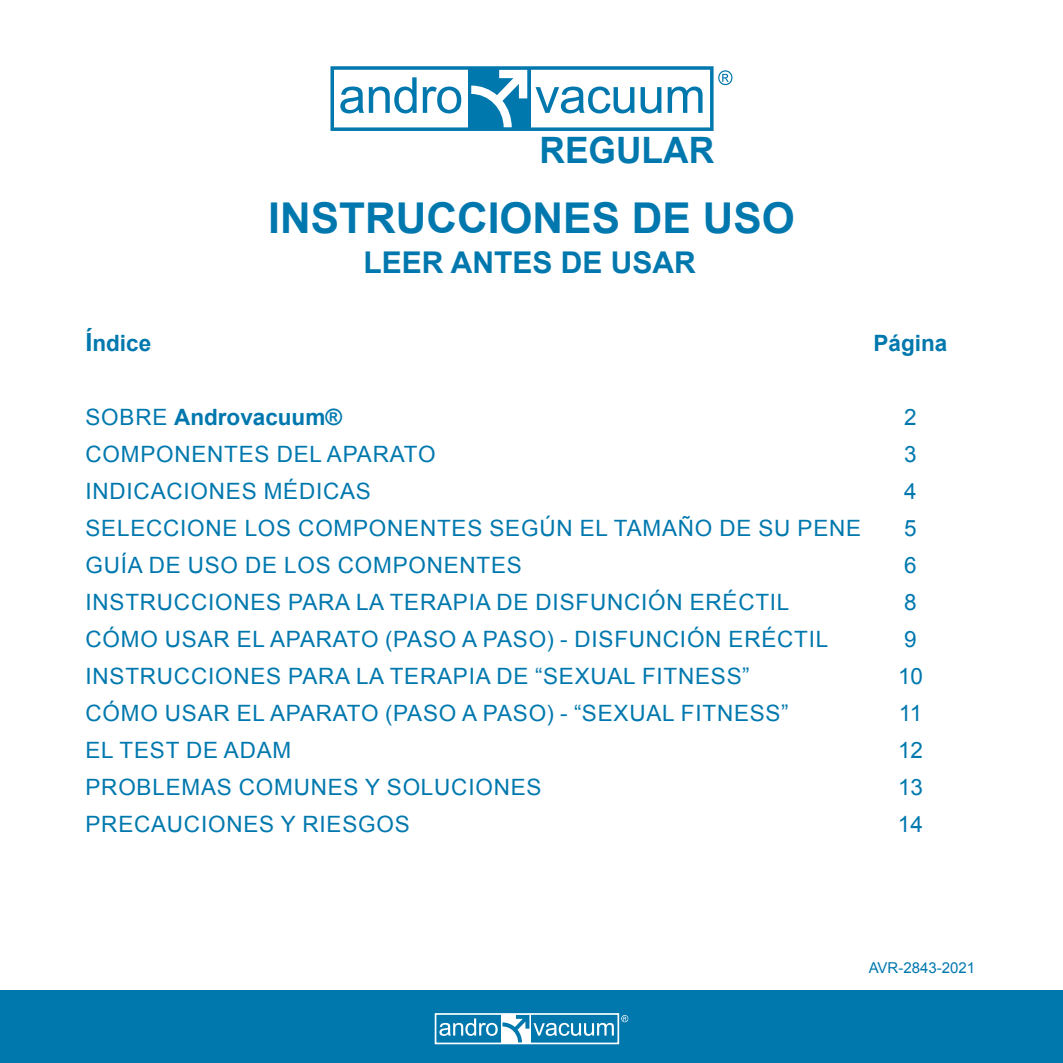
<style>
.page{position:relative;width:1063px;height:1063px;background:#fff}
.page>*{position:absolute;margin:0;border:0;box-sizing:border-box;transform-origin:0 0}
.Texto_Corrido{font:700 42.5px "Arial";color:#0078ae}
.t1{font:700 36.5px "Arial";color:#0078ae}
.Texto_Corrido-2{font:700 30px "Arial";color:#0078ae}
.Texto_Corrido-3{font:22.5px "Arial";letter-spacing:.035em;color:#0078ae}
.Texto_Corrido-4{font:700 22.5px "Arial";color:#0078ae}
.t2{font:15px "Arial";color:#0078ae}
.s1{font-size:25px}
.s2{font-weight:400}
</style>
<div class="page">
<div style="left:0;top:990px;width:1063px;height:73px;background:#0078ae"></div>
<svg style="left:621px;top:1015px;width:7px;height:7px"></svg>
<div style="left:435px;top:1013px;width:184px;height:31px;border:2px solid #fff"></div>
<svg style="left:439px;top:1015px;width:175px;height:28px"></svg>
<div style="left:468px;top:68px;width:62px;height:61px;background:#0078ae"></div>
<svg style="left:718px;top:70px;width:14px;height:15px"></svg>
<svg style="left:471px;top:70px;width:56px;height:57px"></svg>
<div style="left:331px;top:66px;width:383px;height:65px;border:3px solid #0078ae"></div>
<svg style="left:536px;top:87px;width:98px;height:26px"></svg>
<svg style="left:641px;top:87px;width:20px;height:26px"></svg>
<svg style="left:668px;top:87px;width:35px;height:26px"></svg>
<svg style="left:340px;top:77px;width:77px;height:36px"></svg>
<svg style="left:423px;top:87px;width:38px;height:26px"></svg>
<h2 class="t1" style="left:540px;top:124px;width:176px">REGULAR</h2>
<p class="Texto_Corrido" style="left:268px;top:188px;width:528px">INSTRUCCIONES DE USO</p>
<p class="Texto_Corrido-2" style="left:364px;top:241px;width:334px">LEER ANTES DE USAR</p>
<p class="Texto_Corrido-4" style="left:86px;top:328px;width:67px"><span class="s1">Í</span>ndice</p>
<p class="Texto_Corrido-4" style="left:874px;top:328px;width:75px">Página</p>
<p class="Texto_Corrido-4" style="left:86px;top:402px;width:258px"><span class="s2">SOBRE</span> Androvacuum®</p>
<p class="Texto_Corrido-3" style="left:904px;top:402px;width:14px">2</p>
<p class="Texto_Corrido-3" style="left:86px;top:439px;width:351px">COMPONENTES DEL APARATO</p>
<p class="Texto_Corrido-3" style="left:904px;top:439px;width:14px">3</p>
<p class="Texto_Corrido-3" style="left:86px;top:476px;width:287px">INDICACIONES MÉDICAS</p>
<p class="Texto_Corrido-3" style="left:904px;top:476px;width:14px">4</p>
<p class="Texto_Corrido-3" style="left:86px;top:513px;width:777px">SELECCIONE LOS COMPONENTES SEGÚN EL TAMAÑO DE SU PENE</p>
<p class="Texto_Corrido-3" style="left:904px;top:513px;width:14px">5</p>
<p class="Texto_Corrido-3" style="left:86px;top:550px;width:438px">GUÍA DE USO DE LOS COMPONENTES</p>
<p class="Texto_Corrido-3" style="left:904px;top:550px;width:14px">6</p>
<p class="Texto_Corrido-3" style="left:86px;top:587px;width:705px">INSTRUCCIONES PARA LA TERAPIA DE DISFUNCIÓN ERÉCTIL</p>
<p class="Texto_Corrido-3" style="left:904px;top:587px;width:14px">8</p>
<p class="Texto_Corrido-3" style="left:86px;top:624px;width:744px">CÓMO USAR EL APARATO (PASO A PASO) - DISFUNCIÓN ERÉCTIL</p>
<p class="Texto_Corrido-3" style="left:904px;top:624px;width:14px">9</p>
<p class="Texto_Corrido-3" style="left:86px;top:661px;width:666px">INSTRUCCIONES PARA LA TERAPIA DE “SEXUAL FITNESS”</p>
<p class="Texto_Corrido-3" style="left:898px;top:661px;width:27px">10</p>
<p class="Texto_Corrido-3" style="left:86px;top:698px;width:705px">CÓMO USAR EL APARATO (PASO A PASO) - “SEXUAL FITNESS”</p>
<p class="Texto_Corrido-3" style="left:899px;top:698px;width:25px">11</p>
<p class="Texto_Corrido-3" style="left:86px;top:735px;width:207px">EL TEST DE ADAM</p>
<p class="Texto_Corrido-3" style="left:898px;top:735px;width:27px">12</p>
<p class="Texto_Corrido-3" style="left:86px;top:772px;width:458px">PROBLEMAS COMUNES Y SOLUCIONES</p>
<p class="Texto_Corrido-3" style="left:898px;top:772px;width:27px">13</p>
<p class="Texto_Corrido-3" style="left:86px;top:809px;width:326px">PRECAUCIONES Y RIESGOS</p>
<p class="Texto_Corrido-3" style="left:898px;top:809px;width:27px">14</p>
<p class="t2" style="left:869px;top:957px;width:108px">AVR-2843-2021</p>
</div>
